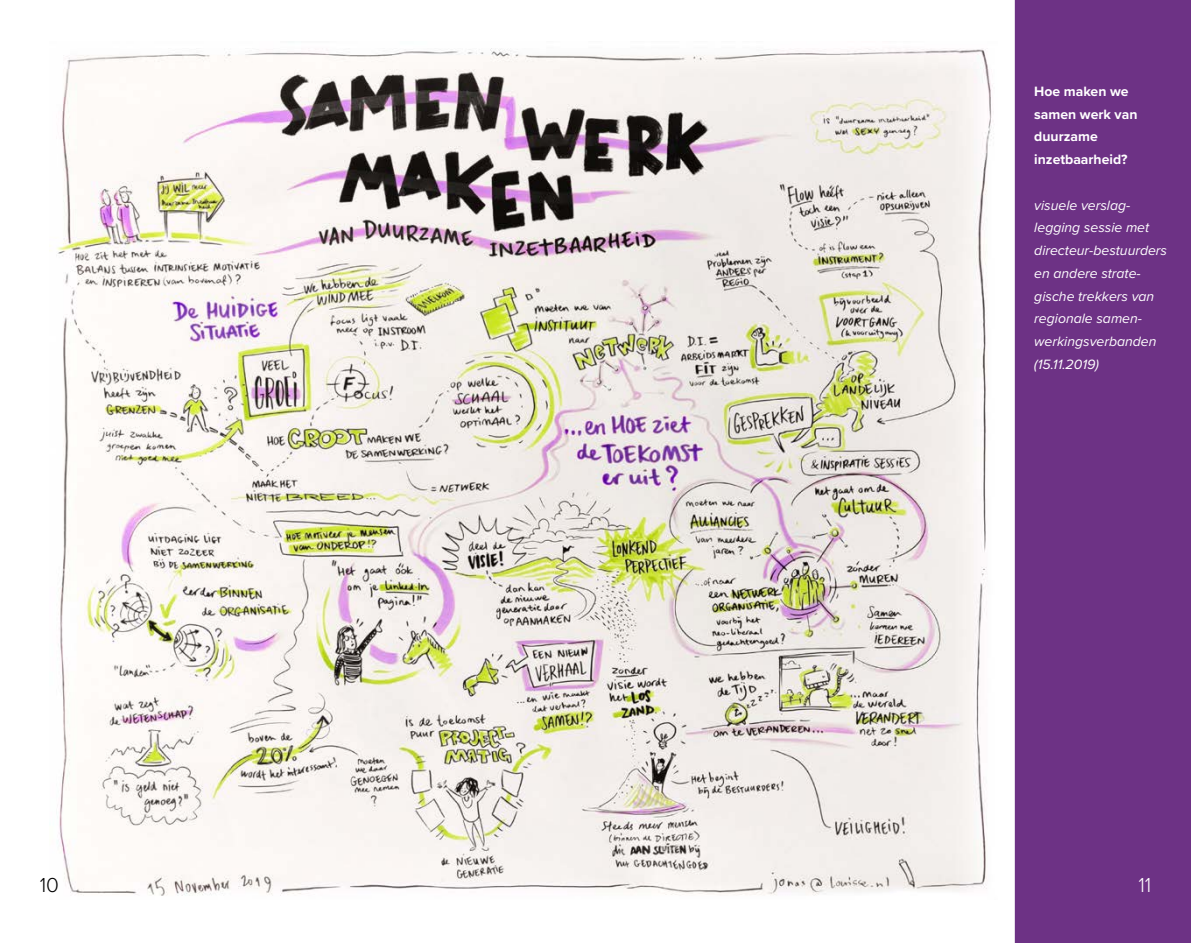
<style>
.page{position:relative;width:1191px;height:943px;background:#fff}
.page>*{position:absolute;margin:0;border:0;box-sizing:border-box;transform-origin:0 0}
.t1{font:300 21px "Proxima Nova";color:#000}
.t2{font:300 21px "Proxima Nova";color:#fff}
.t3{font:italic 14px/22.8px "Proxima Nova";color:#fff}
.t4{font:700 14px/22.8px "Proxima Nova";color:#fff}
</style>
<div class="page">
<img style="left:56px;top:48px;width:936px;height:848px">
<div style="left:1014px;top:0;width:177px;height:943px;background:#6d3285"></div>
<p class="t4" style="left:1034px;top:79px;width:105px">Hoe maken we samen werk van duurzame inzetbaarheid?</p>
<p class="t3" style="left:1034px;top:193px;width:134px">visuele verslag&shy;legging sessie met directeur-bestuurders en andere strate&shy;gische trekkers van regionale samen&shy;werkingsverbanden (15.11.2019)</p>
<h1 class="t1" style="left:40px;top:869px;width:21px">10</h1>
<h1 class="t2" style="left:1138px;top:869px;width:14px">11</h1>
</div>
